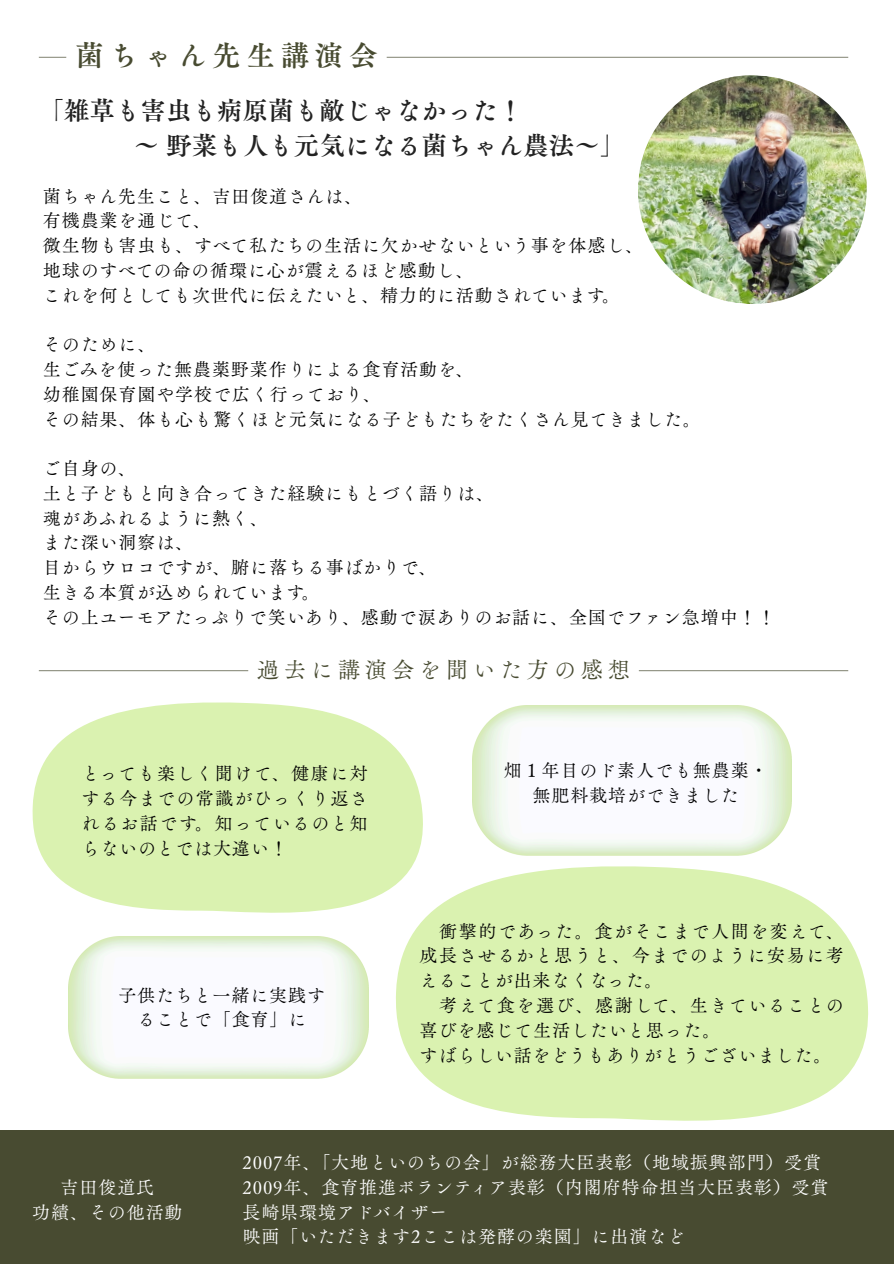
<style>
.page{position:relative;width:894px;height:1264px;background:#fff}
.page>*{position:absolute;margin:0;border:0;box-sizing:border-box;transform-origin:0 0}
.t1{font:28.5px "Canva Tsuku A Old Min Pr 6 N B";letter-spacing:.2em;color:#484b31}
.t2{font:25.5px/34.8px "Canva Tsuku A Old Min Pr 6 N B";color:#222}
.t3{font:22.5px "Canva Tsuku A Old Min Pr 6 N R";letter-spacing:.2em;color:#484b31}
.t4{font:18px/24.8px "Canva Tsuku A Old Min Pr 6 N R";letter-spacing:.05em;color:#000}
.t5{font:18px/24.8px "Canva Tsuku A Old Min Pr 6 N R";letter-spacing:.05em;color:#fff}
.t6{font:18px "Canva Tsuku A Old Min Pr 6 N R";letter-spacing:.09em;color:#000}
.t7{font:18px "Canva Tsuku A Old Min Pr 6 N R";letter-spacing:.085em;color:#000}
</style>
<div class="page">
<div style="left:0;top:1129px;width:893px;height:134px;background:#484b31"></div>
<img style="left:638px;top:75px;width:229px;height:229px">
<svg style="left:39px;top:57px;width:809px;height:1px"></svg>
<svg style="left:32px;top:702px;width:391px;height:211px;background:#dff3ba"></svg>
<svg style="left:391px;top:860px;width:482px;height:270px;fill:#daf2b0"></svg>
<img style="left:472px;top:705px;width:319px;height:150px">
<img style="left:68px;top:936px;width:300px;height:142px">
<svg style="left:39px;top:670px;width:809px;height:1px"></svg>
<h1 class="t1" style="left:75px;top:41px;width:304px">菌ちゃん先生講演会</h1>
<p class="t2" style="left:134px;top:93px;width:493px;text-indent:-95px">「雑草も害虫も病原菌も敵じゃなかった！<br>～野菜も人も元気になる菌ちゃん農法～」</p>
<h2 class="t4" style="left:43px;top:183px;width:601px">菌ちゃん先生こと、吉田俊道さんは、<br>有機農業を通じて、<br>微生物も害虫も、すべて私たちの生活に欠かせないという事を体感し、地球のすべての命の循環に心が震えるほど感動し、<br>これを何としても次世代に伝えたいと、精力的に活動されています。</h2>
<h2 class="t4" style="left:43px;top:332px;width:659px">そのために、<br>生ごみを使った無農薬野菜作りによる食育活動を、<br>幼稚園保育園や学校で広く行っており、<br>その結果、体も心も驚くほど元気になる子どもたちをたくさん見てきました。</h2>
<h2 class="t4" style="left:43px;top:456px;width:734px">ご自身の、<br>土と子どもと向き合ってきた経験にもとづく語りは、<br>魂があふれるように熱く、<br>また深い洞察は、<br>目からウロコですが、腑に落ちる事ばかりで、<br>生きる本質が込められています。<br>その上ユーモアたっぷりで笑いあり、感動で涙ありのお話に、全国でファン急増中！！</h2>
<p class="t3" style="left:257px;top:658px;width:375px">過去に講演会を聞いた方の感想</p>
<p class="t4" style="left:81px;top:761px;width:288px;text-align:justify">とっても楽しく聞けて、健康に対する今までの常識がひっくり返されるお話です。知っているのと知らないのとでは大違い！</p>
<p class="t4" style="left:118px;top:982px;width:208px;text-align:center">子供たちと一緒に実践することで「食育」に</p>
<h2 class="t4" style="left:503px;top:757px;width:265px;text-align:center">畑１年目のド素人でも無農薬・無肥料栽培ができました</h2>
<p class="t6" style="left:439px;top:921px;width:406px">衝撃的であった。食がそこまで人間を変えて、</p>
<p class="t7" style="left:419px;top:946px;width:425px">成長させるかと思うと、今までのように安易に考</p>
<p class="t4" style="left:419px;top:968px;width:244px">えることが出来なくなった。</p>
<p class="t6" style="left:439px;top:996px;width:406px">考えて食を選び、感謝して、生きていることの</p>
<p class="t4" style="left:419px;top:1017px;width:302px">喜びを感じて生活したいと思った。</p>
<p class="t4" style="left:419px;top:1042px;width:413px">すばらしい話をどうもありがとうございました。</p>
<h2 class="t5" style="left:32px;top:1174px;width:152px;text-align:center">吉田俊道氏<br>功績、その他活動</h2>
<p class="t5" style="left:242px;top:1149px;width:587px">2007年、「大地といのちの会」が総務大臣表彰（地域振興部門）受賞<br>2009年、食育推進ボランティア表彰（内閣府特命担当大臣表彰）受賞長崎県環境アドバイザー<br>映画「いただきます2ここは発酵の楽園」に出演など</p>
</div>
